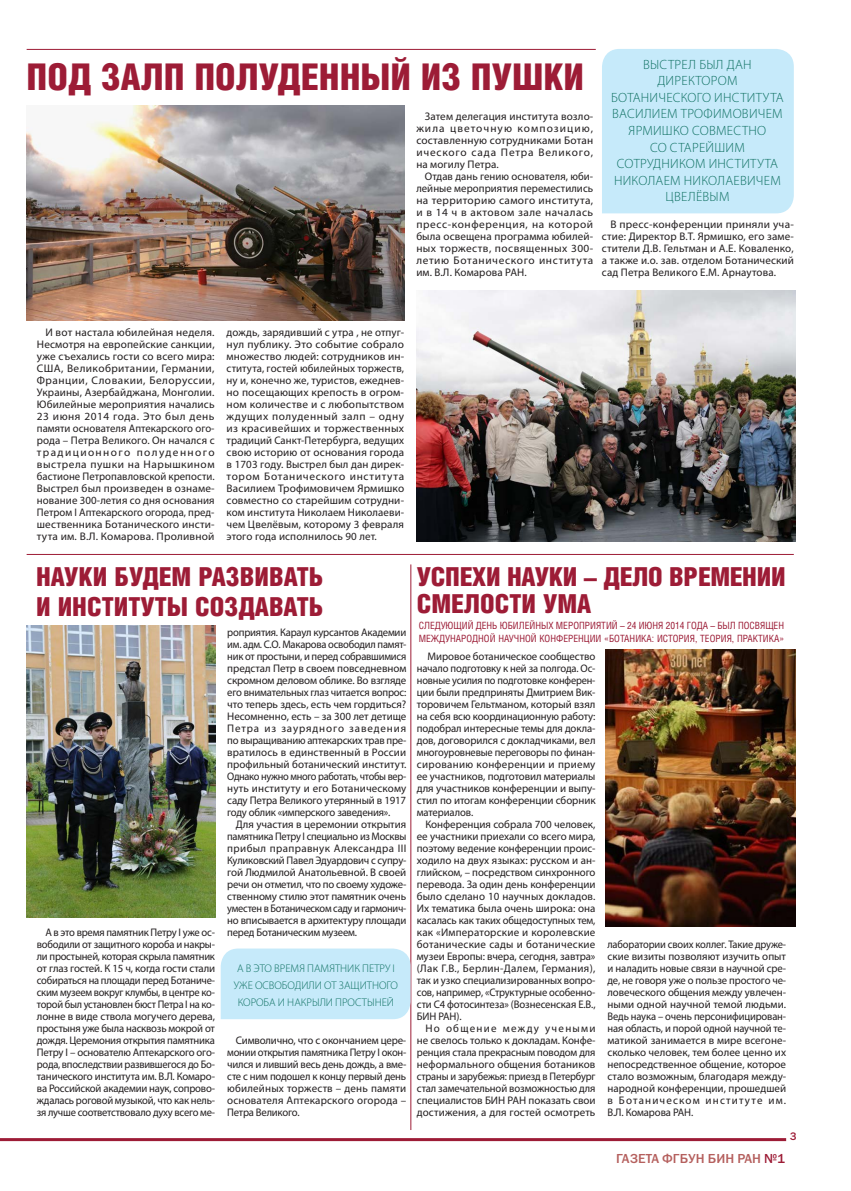
<style>
.page{position:relative;width:851px;height:1191px;background:#fff}
.page>*{position:absolute;margin:0;border:0;box-sizing:border-box;transform-origin:0 0}
.t1{font:900 36.9px "Helios Cond";color:#9d1c36}
.t2{font:900 26.2px/29.7px "Helios Cond";color:#9d1c36}
.t3{font:300 13.4px/16.6px "Myriad Pro";letter-spacing:.02em;color:#0e7061;text-align:center}
.t4{font:13.1px "Franklin Gothic Medium C";color:#b5605e}
.t5{font:300 11.1px/17.1px "Myriad Pro";color:#0e7061;text-align:center}
.t6{font:11px/12px "Myriad Pro";color:#231f20;text-align:justify}
.t7{font:11px/12px "Myriad Pro";color:#231f20;text-align:justify;scale:.96 1}
.t8{font:11px/12px "Myriad Pro";color:#231f20;text-align:justify;scale:.95 1}
.t9{font:11px "Franklin Gothic Medium C";color:#9d1c36}
.t10{font:10px/13px "Helios Cond";color:#9b1b35}
.s1{color:#9d1c36}
</style>
<div class="page">
<img style="left:416px;top:291px;width:379px;height:251px">
<img style="left:27px;top:106px;width:377px;height:214px">
<hr style="left:410px;top:564px;width:1px;height:566px;background:#9d1c36">
<hr style="left:27px;top:554px;width:766px;height:1px;background:#9d1c36">
<div style="left:602px;top:49px;width:191px;height:164px;background:#c6eafa"></div>
<hr style="left:0;top:1138px;width:786px;height:3px;background:#9d1c36">
<img style="left:27px;top:625px;width:189px;height:292px">
<img style="left:605px;top:649px;width:190px;height:277px">
<div style="left:221px;top:948px;width:189px;height:71px;background:#c6eafa"></div>
<hr style="left:27px;top:49px;width:568px;height:1px;background:#9d1c36">
<h1 class="t1" style="left:27px;top:56px;width:559px">ПОД ЗАЛП ПОЛУДЕННЫЙ ИЗ ПУШКИ</h1>
<p class="t6" style="left:416px;top:110px;width:178px;text-indent:9px">Затем делегация института возло&shy;жила цветочную композицию, составленную сотрудниками Ботан ического сада Петра Великого, на могилу Петра.</p>
<p class="t6" style="left:416px;top:170px;width:178px;text-indent:9px">Отдав дань гению основателя, юби&shy;лейные мероприятия переместились на территорию самого института, и в 14 ч в актовом зале началась пресс-конференция, на которой была освещена программа юбилей&shy;ных торжеств, посвященных 300- летию Ботанического института им. В.Л. Комарова РАН.</p>
<p class="t3" style="left:611px;top:56px;width:174px">ВЫСТРЕЛ БЫЛ ДАН<br>ДИРЕКТОРОМ<br>БОТАНИЧЕСКОГО ИНСТИТУТА<br>ВАСИЛИЕМ ТРОФИМОВИЧЕМ<br>ЯРМИШКО СОВМЕСТНО<br>СО СТАРЕЙШИМ<br>СОТРУДНИКОМ ИНСТИТУТА<br>НИКОЛАЕМ НИКОЛАЕВИЧЕМ<br>ЦВЕЛЁВЫМ</p>
<p class="t6" style="left:602px;top:218px;width:193px;text-indent:9px">В пресс-конференции приняли уча&shy;стие: Директор В.Т. Ярмишко, его заме&shy;стители Д.В. Гельтман и А.Е. Коваленко, а также и.о. зав. отделом Ботанический сад Петра Великого Е.М. Арнаутова.</p>
<p class="t6" style="left:37px;top:326px;width:179px;text-indent:9px">И вот настала юбилейная неделя.<br>Несмотря на европейские санкции, уже съехались гости со всего мира:<br>США, Великобритании, Германии, Франции, Словакии, Белоруссии, Украины, Азербайджана, Монголии.<br>Юбилейные мероприятия начались 23 июня 2014 года. Это был день памяти основателя Аптекарского ого&shy;рода – Петра Великого. Он начался с традиционного полуденного выстрела пушки на Нарышкином бастионе Петропавловской крепости.<br>Выстрел был произведен в ознаме&shy;нование 300-летия со дня основания Петром I Аптекарского огорода, пред&shy;шественника Ботанического инсти&shy;тута им. В.Л. Комарова. Проливной</p>
<p class="t6" style="left:226px;top:326px;width:179px">дождь, зарядивший с утра , не отпуг&shy;нул публику. Это событие собрало множество людей: сотрудников ин&shy;ститута, гостей юбилейных торжеств, ну и, конечно же, туристов, ежеднев&shy;но посещающих крепость в огром&shy;ном количестве и с любопытством ждущих полуденный залп – одну из красивейших и торжественных традиций Санкт-Петербурга, ведущих свою историю от основания города в 1703 году. Выстрел был дан дирек&shy;тором Ботанического института Василием Трофимовичем Ярмишко совместно со старейшим сотрудни&shy;ком института Николаем Николаеви&shy;чем Цвелёвым, которому 3 февраля этого года исполнилось 90 лет.</p>
<h2 class="t2" style="left:36px;top:561px;width:289px">НАУКИ БУДЕМ РАЗВИВАТЬ<br>И ИНСТИТУТЫ СОЗДАВАТЬ</h2>
<h2 class="t2" style="left:417px;top:562px;width:370px;line-height:27.1px">УСПЕХИ НАУКИ – ДЕЛО ВРЕМЕНИИ<br>СМЕЛОСТИ УМА</h2>
<p class="t10" style="left:419px;top:619px;width:367px">СЛЕДУЮЩИЙ ДЕНЬ ЮБИЛЕЙНЫХ МЕРОПРИЯТИЙ – 24 ИЮНЯ 2014 ГОДА – БЫЛ ПОСВЯЩЕН<br>МЕЖДУНАРОДНОЙ НАУЧНОЙ КОНФЕРЕНЦИИ «БОТАНИКА: ИСТОРИЯ, ТЕОРИЯ, ПРАКТИКА»</p>
<p class="t6" style="left:227px;top:626px;width:180px">роприятия. Караул курсантов Академии им. адм. С.О. Макарова освободил памят&shy;ник от простыни, и перед собравшимися предстал Петр в своем повседневном скромном деловом облике. Во взгляде его внимательных глаз читается вопрос: что теперь здесь, есть чем гордиться?<br>Несомненно, есть – за 300 лет детище Петра из заурядного заведения по выращиванию аптекарских трав пре&shy;вратилось в единственный в России профильный ботанический институт.<br>Однако нужно много работать, чтобы вер&shy;нуть институту и его Ботаническому саду Петра Великого утерянный в 1917 году облик «имперского заведения».</p>
<p class="t6" style="left:227px;top:818px;width:181px;text-indent:9px">Для участия в церемонии открытия памятника Петру I специально из Москвы прибыл праправнук Александра III Куликовский Павел Эдуардович с супру&shy;гой Людмилой Анатольевной. В своей речи он отметил, что по своему художе&shy;ственному стилю этот памятник очень уместен в Ботаническом саду и гармонич&shy;но вписывается в архитектуру площади перед Ботаническим музеем.</p>
<p class="t6" style="left:417px;top:650px;width:180px;text-indent:11px">Мировое ботаническое сообщество начало подготовку к ней за полгода. Ос&shy;новные усилия по подготовке конферен&shy;ции были предприняты Дмитрием Вик&shy;торовичем Гельтманом, который взял на себя всю координационную работу: подобрал интересные темы для докла&shy;дов, договорился с докладчиками, вел многоуровневые переговоры по финан&shy;сированию конференции и приему ее участников, подготовил материалы для участников конференции и выпу&shy;стил по итогам конференции сборник материалов.</p>
<p class="t6" style="left:417px;top:818px;width:180px;text-indent:9px">Конференция собрала 700 человек, ее участники приехали со всего мира, поэтому ведение конференции проис&shy;ходило на двух языках: русском и ан&shy;глийском, – посредством синхронного перевода. За один день конференции было сделано 10 научных докладов.<br>Их тематика была очень широка: она касалась как таких общедоступных тем, как «Императорские и королевские ботанические сады и ботанические музеи Европы: вчера, сегодня, завтра» (Лак Г.В., Берлин-Далем, Германия), так и узко специализированных вопро&shy;сов, например, «Структурные особенно&shy;сти C4 фотосинтеза» (Вознесенская Е.В., БИН РАН).</p>
<p class="t6" style="left:417px;top:1022px;width:180px;text-indent:9px">Но общение между учеными не свелось только к докладам. Конфе&shy;ренция стала прекрасным поводом для неформального общения ботаников страны и зарубежья: приезд в Петербург стал замечательной возможностью для специалистов БИН РАН показать свои достижения, а для гостей осмотреть</p>
<p class="t7" style="left:37px;top:926px;width:187px;text-indent:9px">А в это время памятник Петру I уже ос&shy;вободили от защитного короба и накры&shy;ли простыней, которая скрыла памятник от глаз гостей. К 15 ч, когда гости стали собираться на площади перед Ботаниче&shy;ским музеем вокруг клумбы, в центре ко&shy;торой был установлен бюст Петра I на ко&shy;лонне в виде ствола могучего дерева, простыня уже была насквозь мокрой от дождя. Церемония открытия памятника Петру I – основателю Аптекарского ого&shy;рода, впоследствии развившегося до Бо&shy;танического института им. В.Л. Комаро&shy;ва Российской академии наук, сопрово&shy;ждалась роговой музыкой, что как нель&shy;зя лучше соответствовало духу всего ме-</p>
<p class="t8" style="left:607px;top:938px;width:189px">лаборатории своих коллег. Такие друже&shy;ские визиты позволяют изучить опыт и наладить новые связи в научной сре&shy;де, не говоря уже о пользе простого че&shy;ловеческого общения между увлечен&shy;ными одной научной темой людьми.<br>Ведь наука – очень персонифицирован&shy;ная область, и порой одной научной те&shy;матикой занимается в мире всегоне&shy;сколько человек, тем более ценно их непосредственное общение, которое стало возможным, благодаря между&shy;народной конференции, прошедшей в Ботаническом институте им.<br>В.Л. Комарова РАН.</p>
<p class="t5" style="left:234px;top:959px;width:166px">А В ЭТО ВРЕМЯ ПАМЯТНИК ПЕТРУ I<br>УЖЕ ОСВОБОДИЛИ ОТ ЗАЩИТНОГО<br>КОРОБА И НАКРЫЛИ ПРОСТЫНЕЙ</p>
<p class="t6" style="left:227px;top:1034px;width:180px;text-indent:9px">Символично, что с окончанием цере&shy;монии открытия памятника Петру I окон&shy;чился и ливший весь день дождь, а вме&shy;сте с ним подошел к концу первый день юбилейных торжеств – день памяти основателя Аптекарского огорода – Петра Великого.</p>
<p class="t9" style="left:789px;top:1130px;width:8px">3</p>
<p class="t4" style="left:616px;top:1150px;width:171px">ГАЗЕТА ФГБУН БИН РАН <span class="s1">№1</span></p>
</div>
